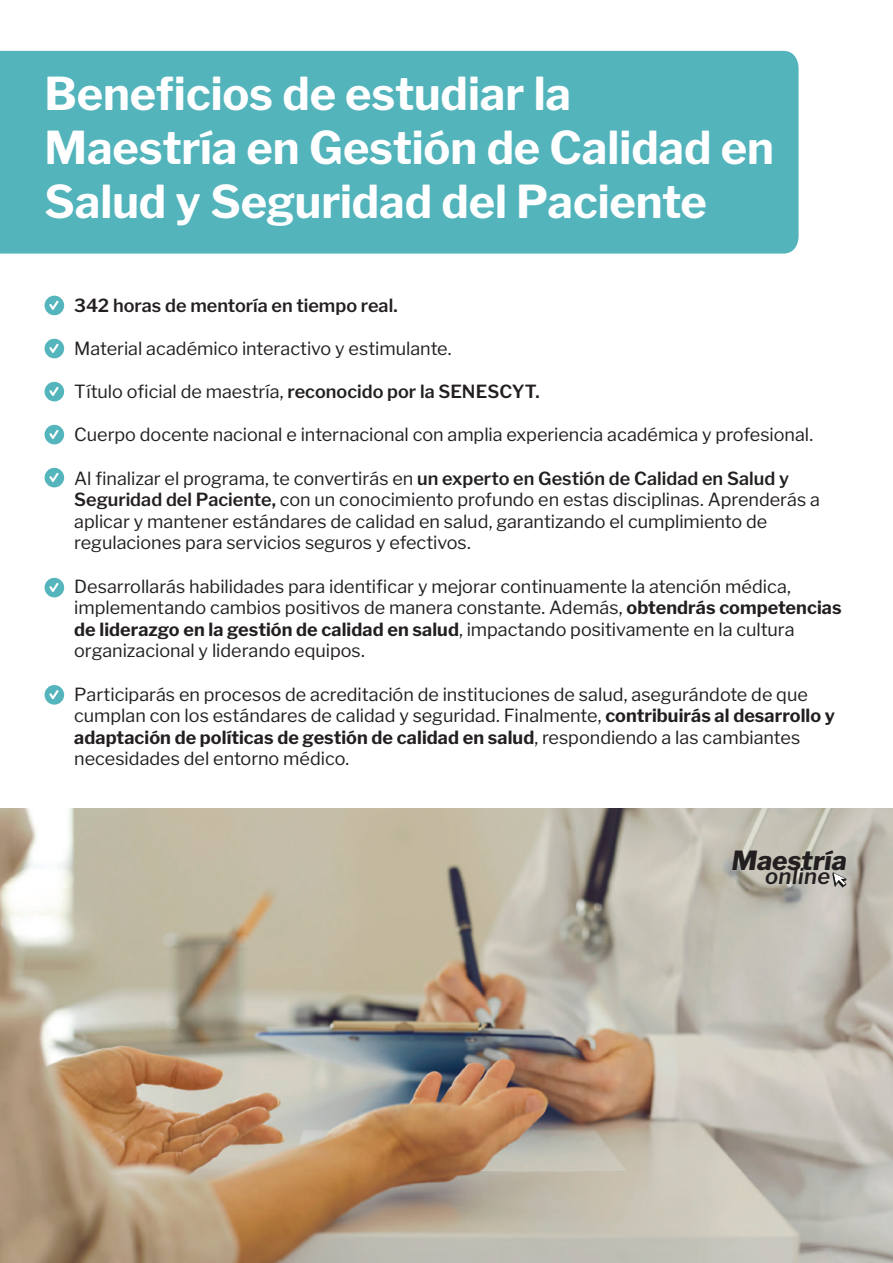
<style>
.page{position:relative;width:893px;height:1263px;background:#fff}
.page>*{position:absolute;margin:0;border:0;box-sizing:border-box;transform-origin:0 0}
.t1{font:700 45px/54px "Libre Franklin";color:#fff}
.t2{font:italic 800 26.25px "Libre Franklin";color:#231f20}
.t3{font:italic 600 21.9px "Libre Franklin";letter-spacing:.025em;color:#231f20}
.t4{font:18px/21.6px "Libre Franklin";color:#231f20}
.t5{font:600 18px "Libre Franklin";color:#231f20}
.s1{font-weight:600}
.s2{font-weight:700}
</style>
<div class="page">
<img style="left:0;top:808px;width:893px;height:455px">
<div style="left:0;top:51px;width:799px;height:203px;background:#53b4bc"></div>
<div style="left:45px;top:296px;width:19px;height:19px;background:#55b5bd;border-radius:50%"></div>
<svg style="left:49px;top:300px;width:10px;height:10px"></svg>
<div style="left:45px;top:339px;width:19px;height:19px;background:#55b5bd;border-radius:50%"></div>
<svg style="left:49px;top:343px;width:10px;height:10px"></svg>
<div style="left:45px;top:382px;width:19px;height:19px;background:#55b5bd;border-radius:50%"></div>
<svg style="left:49px;top:387px;width:10px;height:9px"></svg>
<div style="left:45px;top:425px;width:19px;height:19px;background:#55b5bd;border-radius:50%"></div>
<svg style="left:49px;top:430px;width:10px;height:9px"></svg>
<div style="left:45px;top:468px;width:19px;height:19px;background:#55b5bd;border-radius:50%"></div>
<svg style="left:49px;top:472px;width:10px;height:10px"></svg>
<div style="left:45px;top:578px;width:19px;height:19px;background:#55b5bd;border-radius:50%"></div>
<svg style="left:49px;top:582px;width:10px;height:10px"></svg>
<div style="left:45px;top:685px;width:19px;height:20px;background:#55b5bd;border-radius:50%"></div>
<svg style="left:49px;top:690px;width:10px;height:10px"></svg>
<svg style="left:832px;top:872px;width:15px;height:15px"></svg>
<h1 class="t1" style="left:45px;top:63px;width:731px">Beneficios de estudiar la<br>Maestría en Gestión de Calidad en<br>Salud y Seguridad del Paciente</h1>
<p class="t5" style="left:74px;top:291px;width:325px">342 horas de mentoría en tiempo real.</p>
<p class="t4" style="left:74px;top:336px;width:379px">Material académico interactivo y estimulante.</p>
<p class="t4" style="left:74px;top:379px;width:467px">Título oficial de maestría, <span class="s1">reconocido por la SENESCYT.</span></p>
<p class="t4" style="left:74px;top:422px;width:740px">Cuerpo docente nacional e internacional con amplia experiencia académica y profesional.</p>
<p class="t4" style="left:74px;top:466px;width:747px">Al finalizar el programa, te convertirás en <span class="s1">un experto en Gestión de Calidad en Salud y Seguridad del Paciente,</span> con un conocimiento profundo en estas disciplinas. Aprenderás a aplicar y mantener estándares de calidad en salud, garantizando el cumplimiento de regulaciones para servicios seguros y efectivos.</p>
<p class="t4" style="left:74px;top:574px;width:769px">Desarrollarás habilidades para identificar y mejorar continuamente la atención médica, implementando cambios positivos de manera constante. Además, <span class="s2">obtendrás competencias de liderazgo en la gestión de calidad en salud</span>, impactando positivamente en la cultura organizacional y liderando equipos.</p>
<p class="t4" style="left:74px;top:682px;width:762px">Participarás en procesos de acreditación de instituciones de salud, asegurándote de que cumplan con los estándares de calidad y seguridad. Finalmente, <span class="s2">contribuirás al desarrollo y adaptación de políticas de gestión de calidad en salud</span>, respondiendo a las cambiantes necesidades del entorno médico.</p>
<h2 class="t2" style="left:732px;top:841px;width:116px">Maestría</h2>
<p class="t3" style="left:765px;top:859px;width:67px">online</p>
</div>
